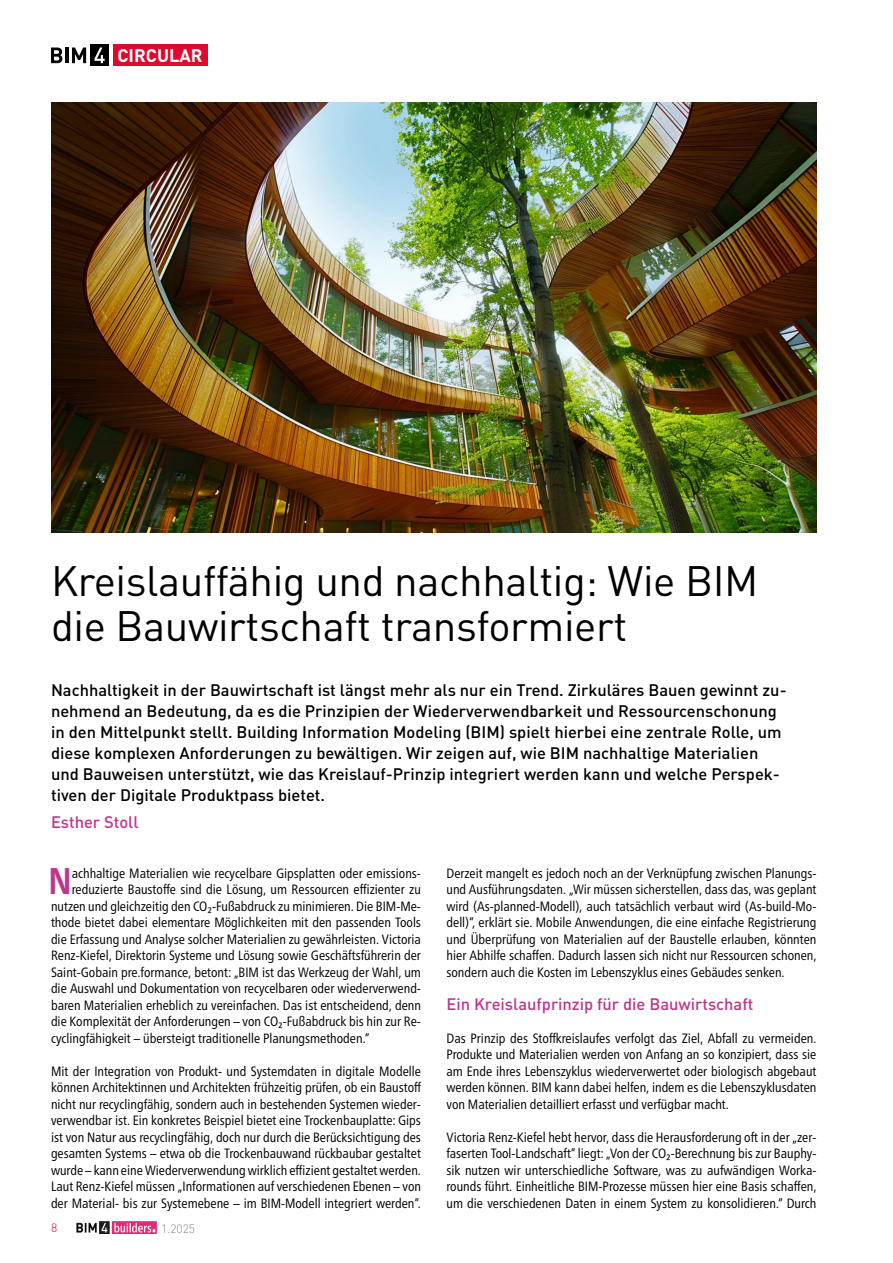
<style>
.page{position:relative;width:893px;height:1263px;background:#fff}
.page>*{position:absolute;margin:0;border:0;box-sizing:border-box;transform-origin:0 0}
.t1{font:42px/45px "DIN Pro";letter-spacing:-.01em;color:#000}
.t2{font:700 condensed 37.2px "Frutiger Neue LT Pro";color:#c1348b}
.t3{font:700 18px "DIN Pro";color:#fff}
.t4{font:500 16.5px/21px "DIN Pro";color:#000}
.t5{font:500 16.5px "DIN Pro";color:#c1348b}
.t6{font:condensed 13.5px/16.5px "Frutiger Neue LT Pro";color:#000;text-align:justify}
.t7{font:300 12px "DIN Pro";color:#888787}
.t8{font:300 12px "DIN Pro";color:#de092f}
</style>
<div class="page">
<img style="left:51px;top:102px;width:765px;height:431px">
<svg style="left:51px;top:48px;width:11px;height:15px"></svg>
<hr style="left:65px;top:48px;width:3px;height:15px;background:#040405">
<svg style="left:72px;top:48px;width:14px;height:15px"></svg>
<div style="left:90px;top:45px;width:19px;height:21px;background:#000"></div>
<svg style="left:94px;top:48px;width:11px;height:15px"></svg>
<div style="left:113px;top:45px;width:94px;height:21px;background:#de092f"></div>
<img style="left:76px;top:1221px;width:82px;height:13px">
<h3 class="t3" style="left:117px;top:43px;width:87px">CIRCULAR</h3>
<h1 class="t1" style="left:51px;top:557px;width:709px">Kreislauffähig und nachhaltig: Wie BIM die Bauwirtschaft transformiert</h1>
<p class="t4" style="left:51px;top:679px;width:737px">Nachhaltigkeit in der Bauwirtschaft ist längst mehr als nur ein Trend. Zirkuläres Bauen gewinnt zu&shy;nehmend an Bedeutung, da es die Prinzipien der Wiederverwendbarkeit und Ressourcenschonung in den Mittelpunkt stellt. Building Information Modeling (BIM) spielt hierbei eine zentrale Rolle, um diese komplexen Anforderungen zu bewältigen. Wir zeigen auf, wie BIM nachhaltige Materialien und Bauweisen unterstützt, wie das Kreislauf-Prinzip integriert werden kann und welche Perspek&shy;tiven der Digitale Produktpass bietet.</p>
<p class="t5" style="left:51px;top:811px;width:89px">Esther Stoll</p>
<h2 class="t2" style="left:49px;top:859px;width:25px">N</h2>
<p class="t6" style="left:72px;top:865px;width:351px">achhaltige Materialien wie recycelbare Gipsplatten oder emissions-</p>
<p class="t6" style="left:72px;top:881px;width:351px">reduzierte Baustoffe sind die Lösung, um Ressourcen effizienter zu</p>
<p class="t6" style="left:51px;top:898px;width:371px">nutzen und gleichzeitig den CO₂-Fußabdruck zu minimieren. Die BIM-Me-</p>
<p class="t6" style="left:51px;top:914px;width:371px">thode bietet dabei elementare Möglichkeiten mit den passenden Tools</p>
<p class="t6" style="left:51px;top:931px;width:371px">die Erfassung und Analyse solcher Materialien zu gewährleisten. Victoria</p>
<p class="t6" style="left:51px;top:947px;width:371px">Renz-Kiefel, Direktorin Systeme und Lösung sowie Geschäftsführerin der</p>
<p class="t6" style="left:51px;top:964px;width:371px">Saint-Gobain pre.formance, betont: „BIM ist das Werkzeug der Wahl, um</p>
<p class="t6" style="left:51px;top:980px;width:371px">die Auswahl und Dokumentation von recycelbaren oder wiederverwend-</p>
<p class="t6" style="left:51px;top:997px;width:371px">baren Materialien erheblich zu vereinfachen. Das ist entscheidend, denn</p>
<p class="t6" style="left:51px;top:1013px;width:371px">die Komplexität der Anforderungen – von CO₂-Fußabdruck bis hin zur Re-</p>
<p class="t6" style="left:51px;top:1029px;width:320px">cyclingfähigkeit – übersteigt traditionelle Planungsmethoden.“</p>
<p class="t6" style="left:51px;top:1062px;width:372px">Mit der Integration von Produkt- und Systemdaten in digitale Modelle können Architektinnen und Architekten frühzeitig prüfen, ob ein Baustoff nicht nur recyclingfähig, sondern auch in bestehenden Systemen wieder&shy;verwendbar ist. Ein konkretes Beispiel bietet eine Trockenbauplatte: Gips ist von Natur aus recyclingfähig, doch nur durch die Berücksichtigung des gesamten Systems – etwa ob die Trockenbauwand rückbaubar gestaltet wurde – kann eine Wiederverwendung wirklich effizient gestaltet werden.<br>Laut Renz-Kiefel müssen „Informationen auf verschiedenen Ebenen – von der Material- bis zur Systemebene – im BIM-Modell integriert werden“.</p>
<p class="t8" style="left:51px;top:1220px;width:8px">8</p>
<p class="t7" style="left:161px;top:1220px;width:36px">1.2025</p>
<p class="t6" style="left:446px;top:864px;width:371px">Derzeit mangelt es jedoch noch an der Verknüpfung zwischen Planungs&shy;und Ausführungsdaten. „Wir müssen sicherstellen, dass das, was geplant wird (As-planned-Modell), auch tatsächlich verbaut wird (As-build-Mo&shy;dell)“, erklärt sie. Mobile Anwendungen, die eine einfache Registrierung und Überprüfung von Materialien auf der Baustelle erlauben, könnten hier Abhilfe schaffen. Dadurch lassen sich nicht nur Ressourcen schonen, sondern auch die Kosten im Lebenszyklus eines Gebäudes senken.</p>
<p class="t5" style="left:446px;top:993px;width:308px">Ein Kreislaufprinzip für die Bauwirtschaft</p>
<p class="t6" style="left:446px;top:1030px;width:371px">Das Prinzip des Stoffkreislaufes verfolgt das Ziel, Abfall zu vermeiden.<br>Produkte und Materialien werden von Anfang an so konzipiert, dass sie am Ende ihres Lebenszyklus wiederverwertet oder biologisch abgebaut werden können. BIM kann dabei helfen, indem es die Lebenszyklusdaten von Materialien detailliert erfasst und verfügbar macht.</p>
<p class="t6" style="left:446px;top:1129px;width:371px">Victoria Renz-Kiefel hebt hervor, dass die Herausforderung oft in der „zer&shy;faserten Tool-Landschaft“ liegt: „Von der CO₂-Berechnung bis zur Bauphy&shy;sik nutzen wir unterschiedliche Software, was zu aufwändigen Worka&shy;rounds führt. Einheitliche BIM-Prozesse müssen hier eine Basis schaffen, um die verschiedenen Daten in einem System zu konsolidieren.“ Durch</p>
</div>
